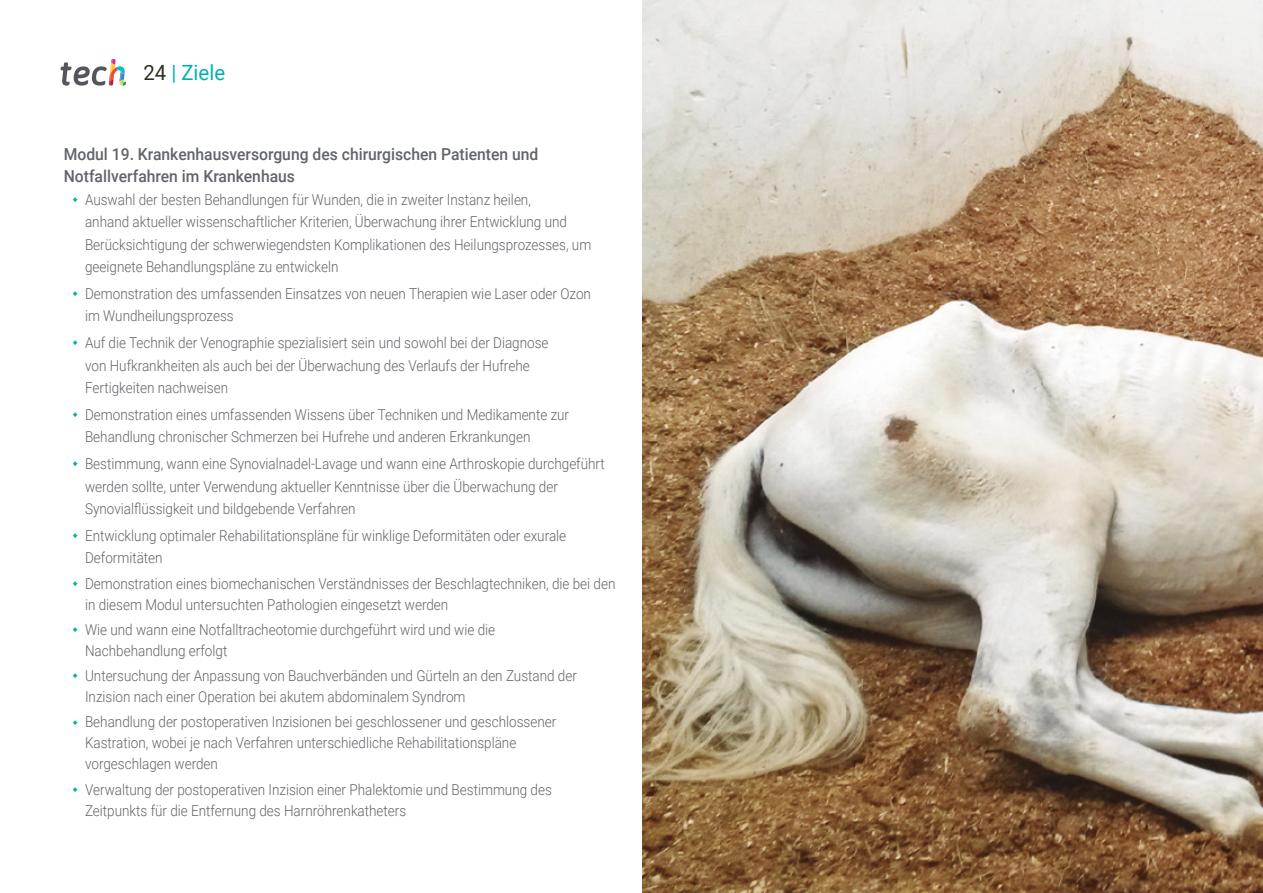
<style>
.page{position:relative;width:1263px;height:893px;background:#fff}
.page>*{position:absolute;margin:0;border:0;box-sizing:border-box;transform-origin:0 0}
.t1{font:21px "Roboto";color:#00b2af}
.t2{font:500 16.5px/22.5px "Roboto";color:#61646a;scale:.95 1}
.t3{font:300 15px/22.5px "Roboto";color:#61646a;scale:.9 1}
.s1{color:#312e20}
</style>
<div class="page">
<svg style="left:61px;top:59px;width:65px;height:27px"></svg>
<img style="left:642px;top:0;width:621px;height:893px">
<h1 class="t1" style="left:144px;top:57px;width:83px"><span class="s1">24</span> | Ziele</h1>
<p class="t2" style="left:64px;top:142px;width:501px">Modul 19. Krankenhausversorgung des chirurgischen Patienten und<br>Notfallverfahren im Krankenhaus</p>
<p class="t3" style="left:85px;top:188px;width:564px">Auswahl der besten Behandlungen für Wunden, die in zweiter Instanz heilen,<br>anhand aktueller wissenschaftlicher Kriterien, Überwachung ihrer Entwicklung und Berücksichtigung der schwerwiegendsten Komplikationen des Heilungsprozesses, um geeignete Behandlungspläne zu entwickeln</p>
<p class="t3" style="left:85px;top:282px;width:564px">Demonstration des umfassenden Einsatzes von neuen Therapien wie Laser oder Ozon im Wundheilungsprozess</p>
<p class="t3" style="left:85px;top:331px;width:516px">Auf die Technik der Venographie spezialisiert sein und sowohl bei der Diagnose von Hufkrankheiten als auch bei der Überwachung des Verlaufs der Hufrehe<br>Fertigkeiten nachweisen</p>
<p class="t3" style="left:85px;top:403px;width:539px">Demonstration eines umfassenden Wissens über Techniken und Medikamente zur<br>Behandlung chronischer Schmerzen bei Hufrehe und anderen Erkrankungen</p>
<p class="t3" style="left:85px;top:452px;width:579px">Bestimmung, wann eine Synovialnadel-Lavage und wann eine Arthroskopie durchgeführt werden sollte, unter Verwendung aktueller Kenntnisse über die Überwachung der<br>Synovialflüssigkeit und bildgebende Verfahren</p>
<p class="t3" style="left:85px;top:524px;width:536px">Entwicklung optimaler Rehabilitationspläne für winklige Deformitäten oder exurale<br>Deformitäten</p>
<p class="t3" style="left:85px;top:572px;width:591px;line-height:21px">Demonstration eines biomechanischen Verständnisses der Beschlagtechniken, die bei den in diesem Modul untersuchten Pathologien eingesetzt werden</p>
<p class="t3" style="left:85px;top:619px;width:457px;line-height:21px">Wie und wann eine Notfalltracheotomie durchgeführt wird und wie die<br>Nachbehandlung erfolgt</p>
<p class="t3" style="left:85px;top:665px;width:548px;line-height:21px">Untersuchung der Anpassung von Bauchverbänden und Gürteln an den Zustand der<br>Inzision nach einer Operation bei akutem abdominalem Syndrom</p>
<p class="t3" style="left:85px;top:711px;width:525px;line-height:21px">Behandlung der postoperativen Inzisionen bei geschlossener und geschlossener<br>Kastration, wobei je nach Verfahren unterschiedliche Rehabilitationspläne vorgeschlagen werden</p>
<p class="t3" style="left:85px;top:778px;width:520px;line-height:21px">Verwaltung der postoperativen Inzision einer Phalektomie und Bestimmung des<br>Zeitpunkts für die Entfernung des Harnröhrenkatheters</p>
</div>
